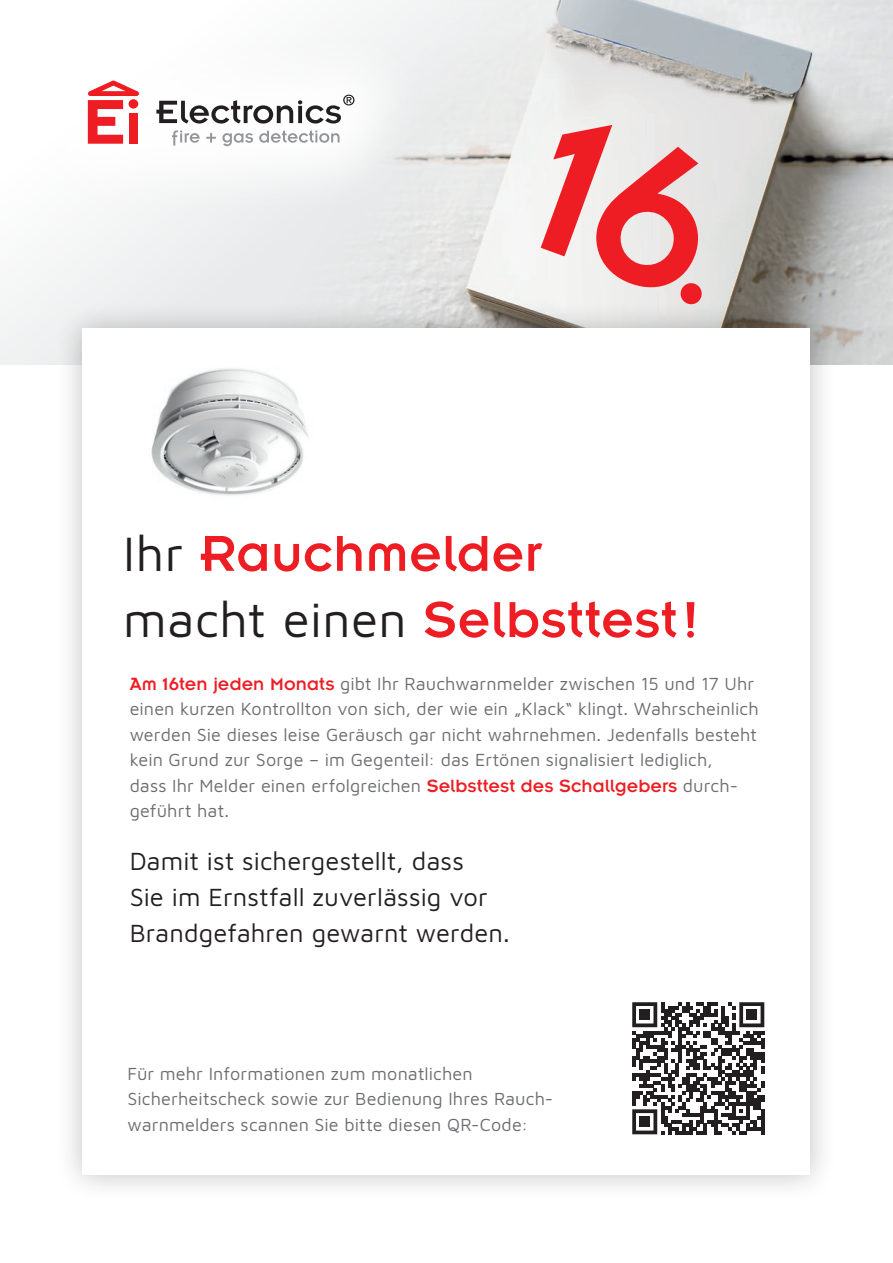
<style>
.page{position:relative;width:893px;height:1263px;background:#fff}
.page>*{position:absolute;margin:0;border:0;box-sizing:border-box;transform-origin:0 0}
.t1{font:55.5px/66.2px "Insignia LT Std";letter-spacing:.005em;color:#ee1d23}
.t2{font:25.5px/36px "Maven Pro";letter-spacing:.005em;color:#231f20}
.t3{font:18px/25.5px "Maven Pro";letter-spacing:.005em;color:#6c6d70}
.s1{font-family:"Maven Pro";font-size:49.5px;color:#231f20}
.s2{font-family:"Insignia LT Std";font-size:19.5px;color:#ee1d23}
</style>
<div class="page">
<svg style="left:0;top:0;width:893px;height:365px"></svg>
<div style="left:11px;top:6px;width:418px;height:215px;background:#fff"></div>
<svg style="left:88px;top:80px;width:51px;height:64px"></svg>
<svg style="left:156px;top:95px;width:198px;height:29px"></svg>
<svg style="left:172px;top:130px;width:28px;height:16px"></svg>
<svg style="left:206px;top:133px;width:10px;height:10px"></svg>
<svg style="left:222px;top:133px;width:31px;height:13px"></svg>
<svg style="left:259px;top:130px;width:81px;height:13px"></svg>
<div style="left:55px;top:301px;width:783px;height:901px;background:#231f20;opacity:.28"></div>
<div style="left:83px;top:329px;width:727px;height:846px;background:#fff"></div>
<img style="left:151px;top:368px;width:158px;height:128px">
<svg style="left:632px;top:1002px;width:132px;height:132px"></svg>
<div style="left:639px;top:1009px;width:11px;height:11px;background:#231f20"></div>
<div style="left:746px;top:1009px;width:11px;height:11px;background:#231f20"></div>
<div style="left:639px;top:1116px;width:11px;height:11px;background:#231f20"></div>
<svg style="left:523px;top:110px;width:205px;height:197px"></svg>
<h1 class="t1" style="left:123px;top:520px;width:576px"><span class="s1">Ihr</span> Rauchmelder <span class="s1">macht einen</span> Selbsttest!</h1>
<p class="t3" style="left:130px;top:669px;width:630px"><span class="s2">Am 16ten jeden Monats</span> gibt Ihr Rauchwarnmelder zwischen 15 und 17 Uhr einen kurzen Kontrollton von sich, der wie ein „Klack“ klingt. Wahrscheinlich werden Sie dieses leise Geräusch gar nicht wahrnehmen. Jedenfalls besteht kein Grund zur Sorge – im Gegenteil: das Ertönen signalisiert lediglich,<br>dass Ihr Melder einen erfolgreichen <span class="s2">Selbsttest des Schallgebers</span> durch&shy;geführt hat.</p>
<h2 class="t2" style="left:130px;top:842px;width:381px">Damit ist sichergestellt, dass<br>Sie im Ernstfall zuverlässig vor<br>Brandgefahren gewarnt werden.</h2>
<p class="t3" style="left:128px;top:1060px;width:427px">Für mehr Informationen zum monatlichen<br>Sicherheitscheck sowie zur Bedienung Ihres Rauch&shy;warnmelders scannen Sie bitte diesen QR-Code:</p>
</div>
